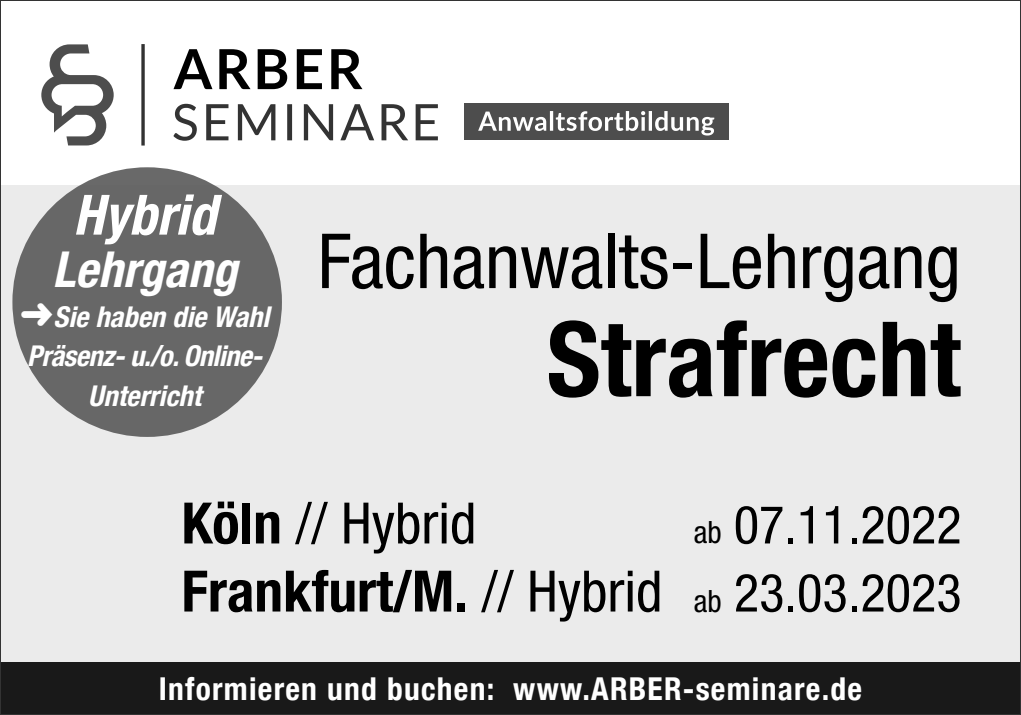
<style>
.page{position:relative;width:1021px;height:715px;background:#fff}
.page>*{position:absolute;margin:0;border:0;box-sizing:border-box;transform-origin:0 0}
.t1{font:700 condensed 104px "Helvetica Neue LT Pro";color:#000}
.t2{font:condensed 76px "Helvetica Neue LT Pro";color:#000}
.t3{font:700 condensed 57.2px "Helvetica Neue LT Pro";color:#000}
.t4{font:condensed 57.2px "Helvetica Neue LT Pro";color:#000}
.t5{font:italic 700 condensed 55.6px "Helvetica Neue LT";color:#fff}
.t6{font:condensed 52.8px "Helvetica Neue LT Pro";color:#000}
.t7{font:italic 700 condensed 49.2px "Helvetica Neue LT";color:#fff}
.t8{font:700 condensed 31.6px "Helvetica Neue LT";letter-spacing:.04em;color:#fff}
.t9{font:italic 700 condensed 28.4px/39.6px "Helvetica Neue LT";color:#fff;text-align:center}
.s1{font-weight:700}
.s2{font-size:30.8px}
.s3{font-weight:400}
.s4{font-weight:400;font-size:30.8px}
.s5{font-weight:400;font-size:52.8px}
</style>
<div class="page">
<div style="left:0;top:661px;width:1020px;height:53px;background:#191919"></div>
<div style="left:1px;top:185px;width:1019px;height:476px;background:#ebebeb"></div>
<svg style="left:173px;top:104px;width:265px;height:37px"></svg>
<svg style="left:173px;top:49px;width:189px;height:40px"></svg>
<svg style="left:141px;top:44px;width:4px;height:101px"></svg>
<div style="left:464px;top:103px;width:264px;height:37px;background:#4d4d4d"></div>
<svg style="left:478px;top:111px;width:236px;height:24px"></svg>
<svg style="left:41px;top:44px;width:73px;height:101px"></svg>
<div style="left:12px;top:167px;width:270px;height:270px;background:#676767;border-radius:50%"></div>
<h3 class="t5" style="left:73px;top:181px;width:144px">Hybrid</h3>
<h3 class="t7" style="left:52px;top:240px;width:186px">Lehrgang</h3>
<p class="t9" style="left:20px;top:296px;width:251px">➜Sie haben die Wahl<br>Präsenz- u./o. Online-<br>Unterricht</p>
<h2 class="t2" style="left:318px;top:217px;width:644px">Fachanwalts-Lehrgang</h2>
<h1 class="t1" style="left:546px;top:296px;width:415px">Strafrecht</h1>
<h3 class="t4" style="left:181px;top:490px;width:296px"><span class="s1">Köln</span> // Hybrid</h3>
<h3 class="t6" style="left:693px;top:494px;width:269px"><span class="s2">ab</span> 07.11.2022</h3>
<h3 class="t3" style="left:181px;top:556px;width:781px">Frankfurt/M. <span class="s3">// Hybrid</span> <span class="s4">ab</span> <span class="s5">23.03.2023</span></h3>
<p class="t8" style="left:159px;top:669px;width:705px">Informieren und buchen: www.ARBER-seminare.de</p>
</div>
